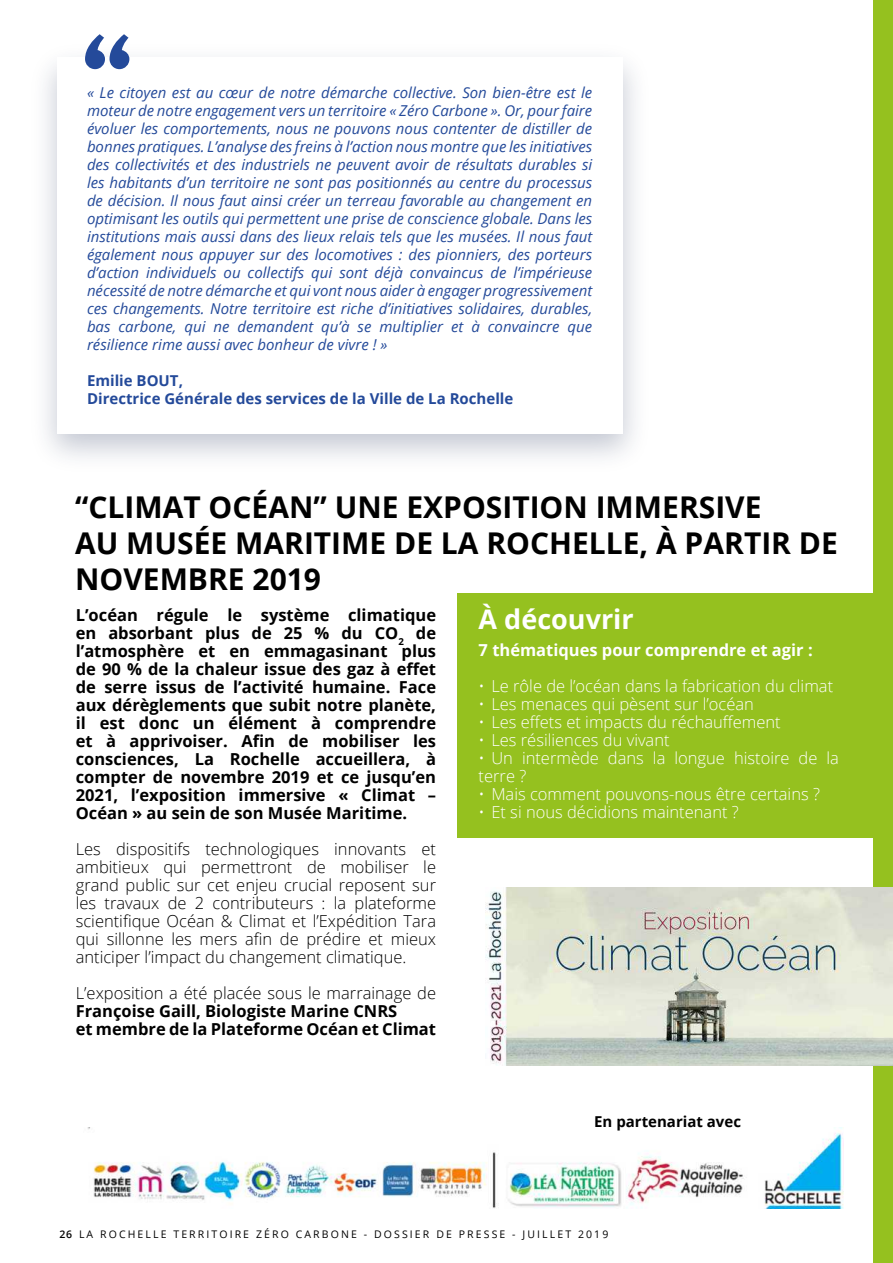
<style>
.page{position:relative;width:893px;height:1263px;background:#fff}
.page>*{position:absolute;margin:0;border:0;box-sizing:border-box;transform-origin:0 0}
.t1{font:700 30px/36px "Open Sans";color:#000}
.t2{font:700 27px "Open Sans";color:#fff}
.t3{font:700 16.5px/18px "Open Sans";color:#000;text-align:justify}
.t4{font:300 16.5px/18px "Open Sans";color:#000;text-align:justify}
.t5{font:300 16.5px/18px "Open Sans";color:#fff}
.t6{font:700 16.5px "Open Sans";color:#fff}
.t7{font:italic 15px/18px "Open Sans";color:#244a9a;text-align:justify}
.t8{font:700 15px/18px "Open Sans";color:#244a9a}
.t9{font:700 15px "Open Sans";color:#000}
.t10{font:10.5px "Open Sans";letter-spacing:.2em;color:#000}
.s1{font-weight:600}
</style>
<div class="page">
<img style="left:87px;top:1127px;width:756px;height:82px">
<div style="left:457px;top:593px;width:426px;height:245px;background:#95c11f"></div>
<div style="left:873px;top:0;width:20px;height:1263px;background:#95c11f"></div>
<img style="left:486px;top:888px;width:407px;height:177px">
<svg style="left:85px;top:34px;width:44px;height:35px"></svg>
<p class="t7" style="left:87px;top:83px;width:507px">« Le citoyen est au cœur de notre démarche collective. Son bien-être est le moteur de notre engagement vers un territoire « Zéro Carbone ». Or, pour faire évoluer les comportements, nous ne pouvons nous contenter de distiller de bonnes pratiques. L’analyse des freins à l’action nous montre que les initiatives des collectivités et des industriels ne peuvent avoir de résultats durables si les habitants d’un territoire ne sont pas positionnés au centre du processus de décision. Il nous faut ainsi créer un terreau favorable au changement en optimisant les outils qui permettent une prise de conscience globale. Dans les institutions mais aussi dans des lieux relais tels que les musées. Il nous faut également nous appuyer sur des locomotives : des pionniers, des porteurs d’action individuels ou collectifs qui sont déjà convaincus de l’impérieuse nécessité de notre démarche et qui vont nous aider à engager progressivement ces changements. Notre territoire est riche d’initiatives solidaires, durables, bas carbone, qui ne demandent qu’à se multiplier et à convaincre que résilience rime aussi avec bonheur de vivre ! »</p>
<p class="t8" style="left:87px;top:371px;width:428px">Emilie BOUT,<br>Directrice Générale des services de la Ville de La Rochelle</p>
<h1 class="t1" style="left:75px;top:488px;width:764px">“CLIMAT OCÉAN” UNE EXPOSITION IMMERSIVE<br>AU MUSÉE MARITIME DE LA ROCHELLE, À PARTIR DE<br>NOVEMBRE 2019</h1>
<p class="t3" style="left:76px;top:606px;width:362px">L’océan régule le système climatique en absorbant plus de 25 % du CO<sub>2</sub> de l’atmosphère et en emmagasinant plus de 90 % de la chaleur issue des gaz à effet de serre issus de l’activité humaine. Face aux dérèglements que subit notre planète, il est donc un élément à comprendre et à apprivoiser. Afin de mobiliser les consciences, La Rochelle accueillera, à compter de novembre 2019 et ce jusqu’en 2021, l’exposition immersive « Climat – Océan » au sein de son Musée Maritime.</p>
<p class="t4" style="left:76px;top:840px;width:362px">Les dispositifs technologiques innovants et ambitieux qui permettront de mobiliser le grand public sur cet enjeu crucial reposent sur les travaux de 2 contributeurs : la plateforme scientifique Océan &amp; Climat et l’Expédition Tara qui sillonne les mers afin de prédire et mieux anticiper l’impact du changement climatique.</p>
<p class="t4" style="left:76px;top:984px;width:362px">L’exposition a été placée sous le marrainage de</p>
<p class="t3" style="left:76px;top:1002px;width:362px">Françoise Gaill, Biologiste Marine CNRS<br>et membre de la Plateforme Océan et Climat</p>
<h2 class="t2" style="left:479px;top:600px;width:157px">À découvrir</h2>
<p class="t6" style="left:479px;top:638px;width:336px">7 thématiques pour comprendre et agir :</p>
<p class="t5" style="left:479px;top:677px;width:356px">• Le rôle de l’océan dans la fabrication du climat</p>
<p class="t5" style="left:479px;top:695px;width:277px">• Les menaces qui pèsent sur l’océan</p>
<p class="t5" style="left:479px;top:713px;width:304px">• Les effets et impacts du réchauffement</p>
<p class="t5" style="left:479px;top:731px;width:193px">• Les résiliences du vivant</p>
<p class="t5" style="left:479px;top:749px;width:362px">• Un intermède dans la longue histoire de la terre ?</p>
<p class="t5" style="left:479px;top:785px;width:343px">• Mais comment pouvons-nous être certains ?</p>
<p class="t5" style="left:479px;top:803px;width:262px">• Et si nous décidions maintenant ?</p>
<p class="t9" style="left:594px;top:1111px;width:148px">En partenariat avec</p>
<p class="t10" style="left:60px;top:1227px;width:550px"><span class="s1">26</span> LA ROCHELLE TERRITOIRE ZÉRO CARBONE - DOSSIER DE PRESSE - JUILLET 2019</p>
</div>
